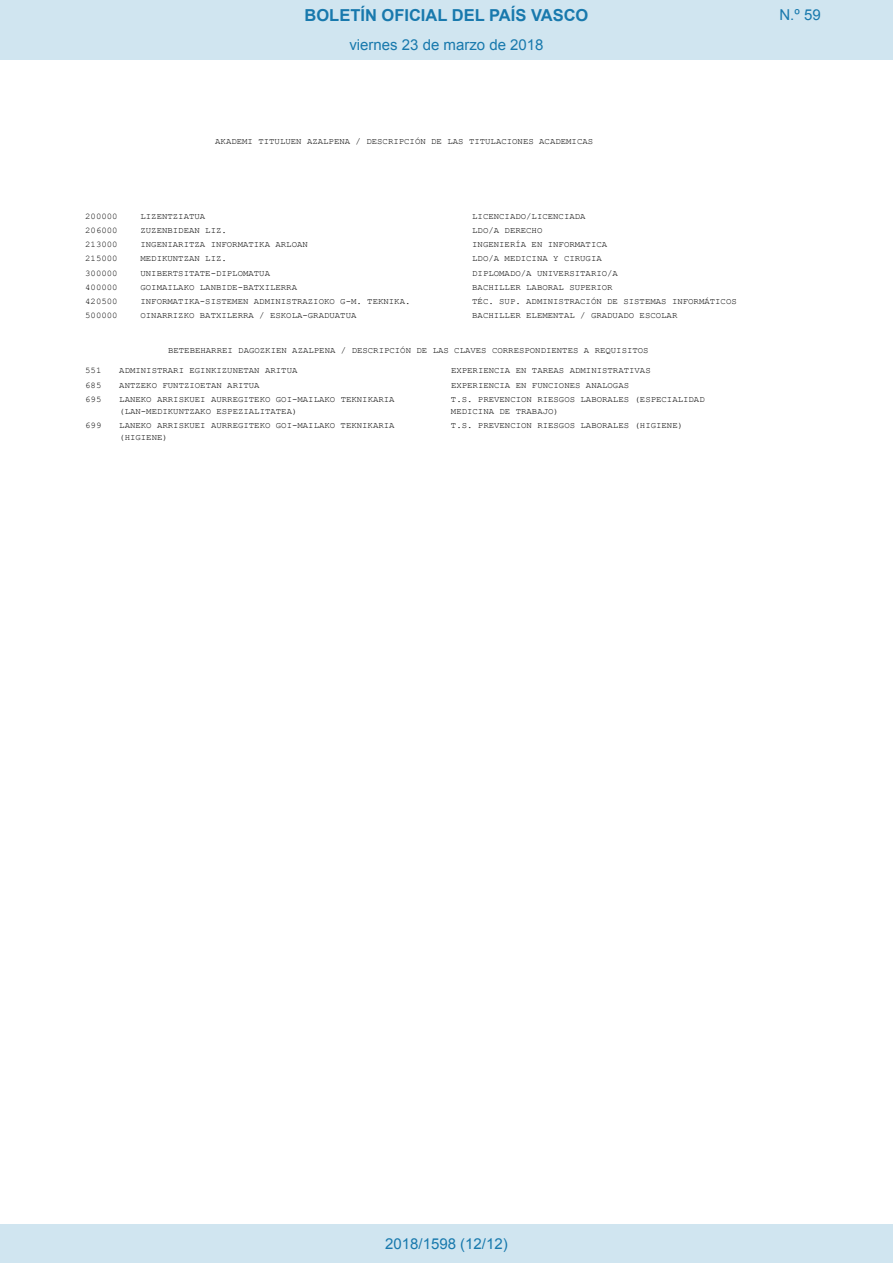
<style>
.page{position:relative;width:893px;height:1263px;background:#fff}
.page>*{position:absolute;margin:0;border:0;box-sizing:border-box;transform-origin:0 0}
.t1{font:700 16.5px "Arial";color:#1879ad}
.Paginacion_Centro{font:15px "Arial";color:#1879ad}
.t2{font:8.7px/12.1px "Courier New";color:#000;scale:1.04 1}
</style>
<div class="page">
<div style="left:0;top:0;width:893px;height:60px;background:#d0e5f0"></div>
<div style="left:0;top:1225px;width:893px;height:38px;background:#d0e5f0"></div>
<h1 class="t1" style="left:305px;top:4px;width:285px">BOLETÍN OFICIAL DEL PAÍS VASCO</h1>
<h2 class="Paginacion_Centro" style="left:779px;top:5px;width:43px">N.º 59</h2>
<h2 class="Paginacion_Centro" style="left:349px;top:35px;width:196px">viernes 23 de marzo de 2018</h2>
<p class="t2" style="left:215px;top:135px;width:365px">AKADEMI TITULUEN AZALPENA / DESCRIPCIÓN DE LAS TITULACIONES ACADEMICAS</p>
<p class="t2" style="left:85px;top:210px;width:33px">200000</p>
<p class="t2" style="left:140px;top:210px;width:64px">LIZENTZIATUA</p>
<p class="t2" style="left:472px;top:210px;width:111px">LICENCIADO/LICENCIADA</p>
<p class="t2" style="left:85px;top:224px;width:33px">206000</p>
<p class="t2" style="left:140px;top:224px;width:85px">ZUZENBIDEAN LIZ.</p>
<p class="t2" style="left:472px;top:224px;width:69px">LDO/A DERECHO</p>
<p class="t2" style="left:85px;top:238px;width:33px">213000</p>
<p class="t2" style="left:140px;top:238px;width:162px">INGENIARITZA INFORMATIKA ARLOAN</p>
<p class="t2" style="left:472px;top:238px;width:131px">INGENIERÍA EN INFORMATICA</p>
<p class="t2" style="left:85px;top:252px;width:33px">215000</p>
<p class="t2" style="left:140px;top:252px;width:85px">MEDIKUNTZAN LIZ.</p>
<p class="t2" style="left:472px;top:252px;width:126px">LDO/A MEDICINA Y CIRUGIA</p>
<p class="t2" style="left:85px;top:267px;width:33px">300000</p>
<p class="t2" style="left:140px;top:267px;width:126px">UNIBERTSITATE-DIPLOMATUA</p>
<p class="t2" style="left:472px;top:267px;width:142px">DIPLOMADO/A UNIVERSITARIO/A</p>
<p class="t2" style="left:85px;top:281px;width:33px">400000</p>
<p class="t2" style="left:140px;top:281px;width:152px">GOIMAILAKO LANBIDE-BATXILERRA</p>
<p class="t2" style="left:472px;top:281px;width:136px">BACHILLER LABORAL SUPERIOR</p>
<p class="t2" style="left:85px;top:295px;width:33px">420500</p>
<p class="t2" style="left:140px;top:295px;width:261px">INFORMATIKA-SISTEMEN ADMINISTRAZIOKO G-M. TEKNIKA.</p>
<p class="t2" style="left:472px;top:295px;width:256px">TÉC. SUP. ADMINISTRACIÓN DE SISTEMAS INFORMÁTICOS</p>
<p class="t2" style="left:85px;top:309px;width:33px">500000</p>
<p class="t2" style="left:140px;top:309px;width:209px">OINARRIZKO BATXILERRA / ESKOLA-GRADUATUA</p>
<p class="t2" style="left:472px;top:309px;width:199px">BACHILLER ELEMENTAL / GRADUADO ESCOLAR</p>
<p class="t2" style="left:168px;top:344px;width:464px">BETEBEHARREI DAGOZKIEN AZALPENA / DESCRIPCIÓN DE LAS CLAVES CORRESPONDIENTES A REQUISITOS</p>
<p class="t2" style="left:85px;top:364px;width:17px">551</p>
<p class="t2" style="left:119px;top:364px;width:173px">ADMINISTRARI EGINKIZUNETAN ARITUA</p>
<p class="t2" style="left:451px;top:364px;width:194px">EXPERIENCIA EN TAREAS ADMINISTRATIVAS</p>
<p class="t2" style="left:85px;top:379px;width:17px">685</p>
<p class="t2" style="left:119px;top:379px;width:136px">ANTZEKO FUNTZIOETAN ARITUA</p>
<p class="t2" style="left:451px;top:379px;width:173px">EXPERIENCIA EN FUNCIONES ANALOGAS</p>
<p class="t2" style="left:85px;top:393px;width:17px">695</p>
<p class="t2" style="left:119px;top:393px;width:266px">LANEKO ARRISKUEI AURREGITEKO GOI-MAILAKO TEKNIKARIA (LAN-MEDIKUNTZAKO ESPEZIALITATEA)</p>
<p class="t2" style="left:451px;top:393px;width:246px">T.S. PREVENCION RIESGOS LABORALES (ESPECIALIDAD<br>MEDICINA DE TRABAJO)</p>
<p class="t2" style="left:85px;top:419px;width:17px">699</p>
<p class="t2" style="left:119px;top:419px;width:266px">LANEKO ARRISKUEI AURREGITEKO GOI-MAILAKO TEKNIKARIA (HIGIENE)</p>
<p class="t2" style="left:451px;top:419px;width:225px">T.S. PREVENCION RIESGOS LABORALES (HIGIENE)</p>
<p class="Paginacion_Centro" style="left:385px;top:1234px;width:124px">2018/1598 (12/12)</p>
</div>
